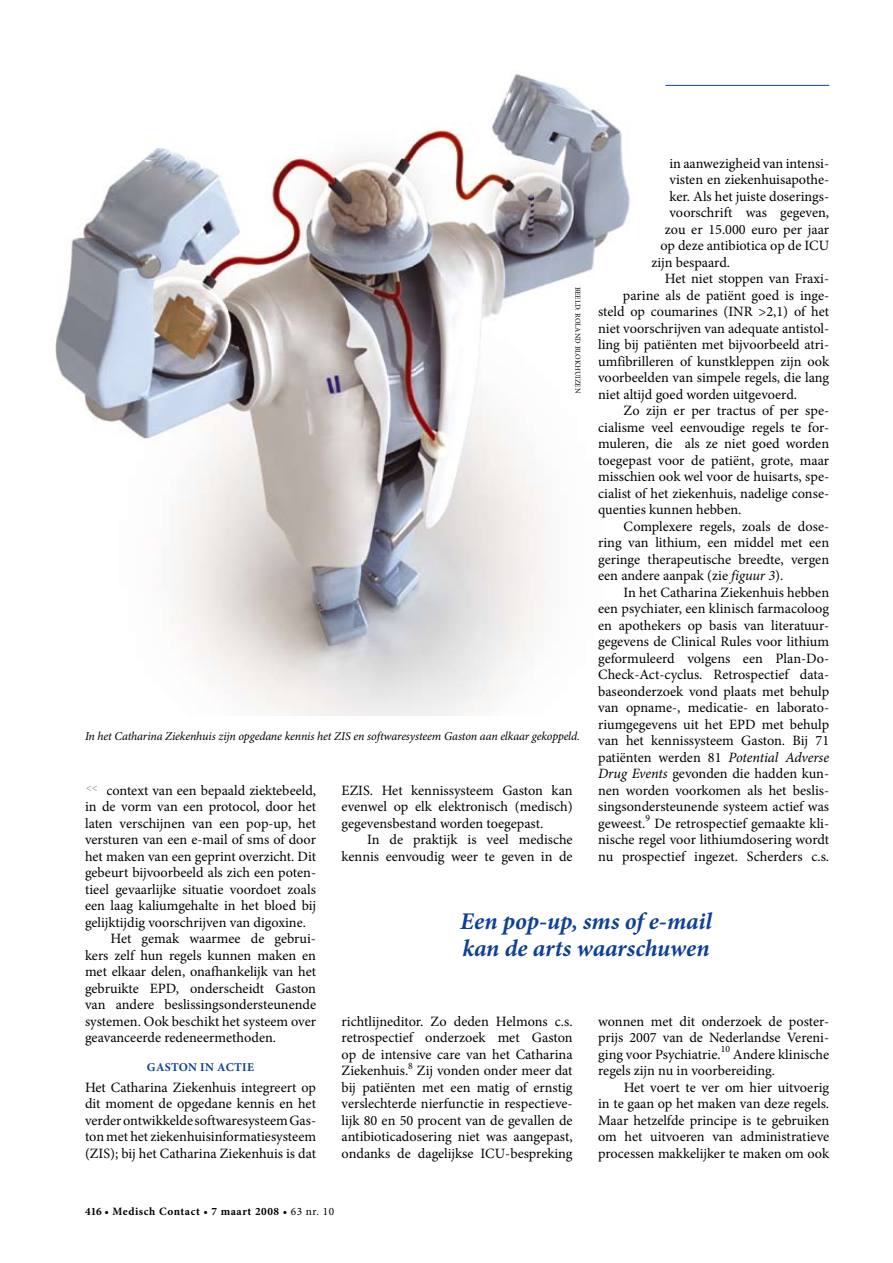
<style>
.page{position:relative;width:893px;height:1263px;background:#fff}
.page>*{position:absolute;margin:0;border:0;box-sizing:border-box;transform-origin:0 0}
.t1{font:italic 700 24px/27px "Minion Pro";letter-spacing:-.005em;color:#0e4096}
.t2{font:14.25px/16.5px "Minion Pro";letter-spacing:-.005em;color:#000;text-align:justify}
.t3{font:italic 12px "Minion Pro";letter-spacing:-.01em;color:#000}
.t4{font:700 12px "Minion Pro";letter-spacing:.02em;color:#0e4096}
.t5{font:700 11.25px "Minion Pro";letter-spacing:.05em;color:#000}
.t6{font:10.5px "Minion Pro";color:#818084}
.t7{font:7.5px "Minion Pro";color:#000}
.s1{font-style:italic}
.s2{font-weight:400}
</style>
<div class="page">
<hr style="left:665px;top:85px;width:164px;height:1px;background:#0e4096">
<img style="left:55px;top:73px;width:575px;height:643px">
<p class="t2" style="left:669px;top:155px;width:161px">in aanwezigheid van intensi-</p>
<p class="t2" style="left:669px;top:171px;width:161px">visten en ziekenhuisapothe-</p>
<p class="t2" style="left:669px;top:188px;width:161px">ker. Als het juiste doserings-</p>
<p class="t2" style="left:669px;top:204px;width:161px">voorschrift was gegeven,</p>
<p class="t2" style="left:665px;top:221px;width:166px">zou er 15.000 euro per jaar</p>
<p class="t2" style="left:660px;top:237px;width:169px">op deze antibiotica op de ICU</p>
<p class="t2" style="left:651px;top:254px;width:80px">zijn bespaard.</p>
<p class="t2" style="left:665px;top:270px;width:166px">Het niet stoppen van Fraxi-</p>
<p class="t2" style="left:623px;top:287px;width:208px">parine als de patiënt goed is inge-</p>
<p class="t2" style="left:598px;top:303px;width:140px">steld op coumarines (INR</p>
<p class="t7" style="left:583px;top:287px;width:108px;rotate:90deg">beeld: roland blokhuizen</p>
<p class="t2" style="left:598px;top:303px;width:233px;text-indent:160px">&gt;2,1) of het niet voorschrijven van adequate antistol&shy;ling bij patiënten met bijvoorbeeld atri&shy;umfibrilleren of kunstkleppen zijn ook voorbeelden van simpele regels, die lang niet altijd goed worden uitgevoerd.</p>
<p class="t2" style="left:598px;top:402px;width:233px;text-indent:26px">Zo zijn er per tractus of per spe&shy;cialisme veel eenvoudige regels te for&shy;muleren, die als ze niet goed worden toegepast voor de patiënt, grote, maar misschien ook wel voor de huisarts, spe&shy;cialist of het ziekenhuis, nadelige conse&shy;quenties kunnen hebben.</p>
<p class="t2" style="left:598px;top:518px;width:233px;text-indent:26px">Complexere regels, zoals de dose&shy;ring van lithium, een middel met een geringe therapeutische breedte, vergen een andere aanpak (zie <span class="s1">figuur 3</span>).</p>
<p class="t2" style="left:598px;top:584px;width:233px;text-indent:26px">In het Catharina Ziekenhuis hebben een psychiater, een klinisch farmacoloog en apothekers op basis van literatuur&shy;gegevens de Clinical Rules voor lithium geformuleerd volgens een Plan-Do-Check-Act-cyclus. Retrospectief data&shy;baseonderzoek vond plaats met behulp van opname-, medicatie- en laborato&shy;riumgegevens uit het EPD met behulp van het kennissysteem Gaston. Bij 71 patiënten werden 81 <span class="s1">Potential Adverse Drug Events</span> gevonden die hadden kun&shy;nen worden voorkomen als het beslis&shy;singsondersteunende systeem actief was geweest.<sup>9</sup> De retrospectief gemaakte kli&shy;nische regel voor lithiumdosering wordt nu prospectief ingezet. Scherders c.s.</p>
<p class="t3" style="left:85px;top:728px;width:496px">In het Catharina Ziekenhuis zijn opgedane kennis het ZIS en softwaresysteem Gaston aan elkaar gekoppeld.</p>
<p class="t2" style="left:106px;top:782px;width:211px">context van een bepaald ziektebeeld,</p>
<p class="t2" style="left:85px;top:798px;width:233px">in de vorm van een protocol, door het</p>
<p class="t2" style="left:85px;top:815px;width:233px">laten verschijnen van een pop-up, het</p>
<p class="t2" style="left:85px;top:831px;width:232px">versturen van een e-mail of sms of door</p>
<p class="t2" style="left:85px;top:848px;width:232px">het maken van een geprint overzicht. Dit</p>
<p class="t2" style="left:85px;top:864px;width:233px">gebeurt bijvoorbeeld als zich een poten-</p>
<p class="t2" style="left:85px;top:881px;width:233px">tieel gevaarlijke situatie voordoet zoals</p>
<p class="t2" style="left:85px;top:897px;width:233px">een laag kaliumgehalte in het bloed bij</p>
<p class="t2" style="left:85px;top:914px;width:222px">gelijktijdig voorschrijven van digoxine.</p>
<p class="t2" style="left:111px;top:930px;width:207px">Het gemak waarmee de gebrui-</p>
<p class="t2" style="left:85px;top:947px;width:233px">kers zelf hun regels kunnen maken en</p>
<p class="t2" style="left:85px;top:963px;width:233px">met elkaar delen, onafhankelijk van het</p>
<p class="t2" style="left:85px;top:980px;width:233px">gebruikte EPD, onderscheidt Gaston</p>
<p class="t2" style="left:85px;top:996px;width:233px">van andere beslissingsondersteunende</p>
<p class="t2" style="left:85px;top:1013px;width:233px">systemen. Ook beschikt het systeem over</p>
<p class="t2" style="left:85px;top:1029px;width:193px">geavanceerde redeneermethoden.</p>
<p class="t4" style="left:147px;top:1058px;width:109px">Gaston in actie</p>
<p class="t2" style="left:85px;top:1079px;width:233px">Het Catharina Ziekenhuis integreert op dit moment de opgedane kennis en het verder ontwikkelde softwaresysteem Gas&shy;ton met het ziekenhuisinformatiesysteem (ZIS); bij het Catharina -Ziekenhuis is dat</p>
<p class="t2" style="left:342px;top:782px;width:233px;text-indent:28px">. Het kennissysteem Gaston kan evenwel op elk elektronisch (medisch) gegevensbestand worden toegepast.</p>
<p class="t2" style="left:342px;top:831px;width:233px;text-align:right">In de praktijk is veel medische kennis eenvoudig weer te geven in de</p>
<p class="t2" style="left:342px;top:782px;width:8px">EZIS</p>
<p class="t6" style="left:86px;top:781px;width:13px">&lt;&lt;</p>
<h1 class="t1" style="left:460px;top:908px;width:253px">Een pop-up, sms of e-mail kan de arts waarschuwen</h1>
<p class="t2" style="left:598px;top:1013px;width:233px">wonnen met dit onderzoek de poster&shy;prijs 2007 van de Nederlandse Vereni&shy;ging voor Psychiatrie.<sup>10</sup> Andere klinische regels zijn nu in voorbereiding.</p>
<p class="t2" style="left:598px;top:1079px;width:233px;text-indent:26px">Het voert te ver om hier uitvoerig in te gaan op het maken van deze regels.<br>Maar hetzelfde principe is te gebruiken om het uitvoeren van administratieve processen makkelijker te maken om ook</p>
<p class="t2" style="left:342px;top:1013px;width:233px">richtlijneditor. Zo deden Helmons c.s. retrospectief onderzoek met Gaston op de intensive care van het Catharina -Ziekenhuis.<sup>8</sup> Zij vonden onder meer dat bij patiënten met een matig of ernstig verslechterde nierfunctie in respectieve&shy;lijk 80 en 50 procent van de gevallen de antibioticadosering niet was aangepast, ondanks de dagelijkse ICU-bespreking</p>
<p class="t5" style="left:85px;top:1203px;width:251px">416 • Medisch Contact • 7 maart 2008 • <span class="s2">63 nr. 10</span></p>
</div>
